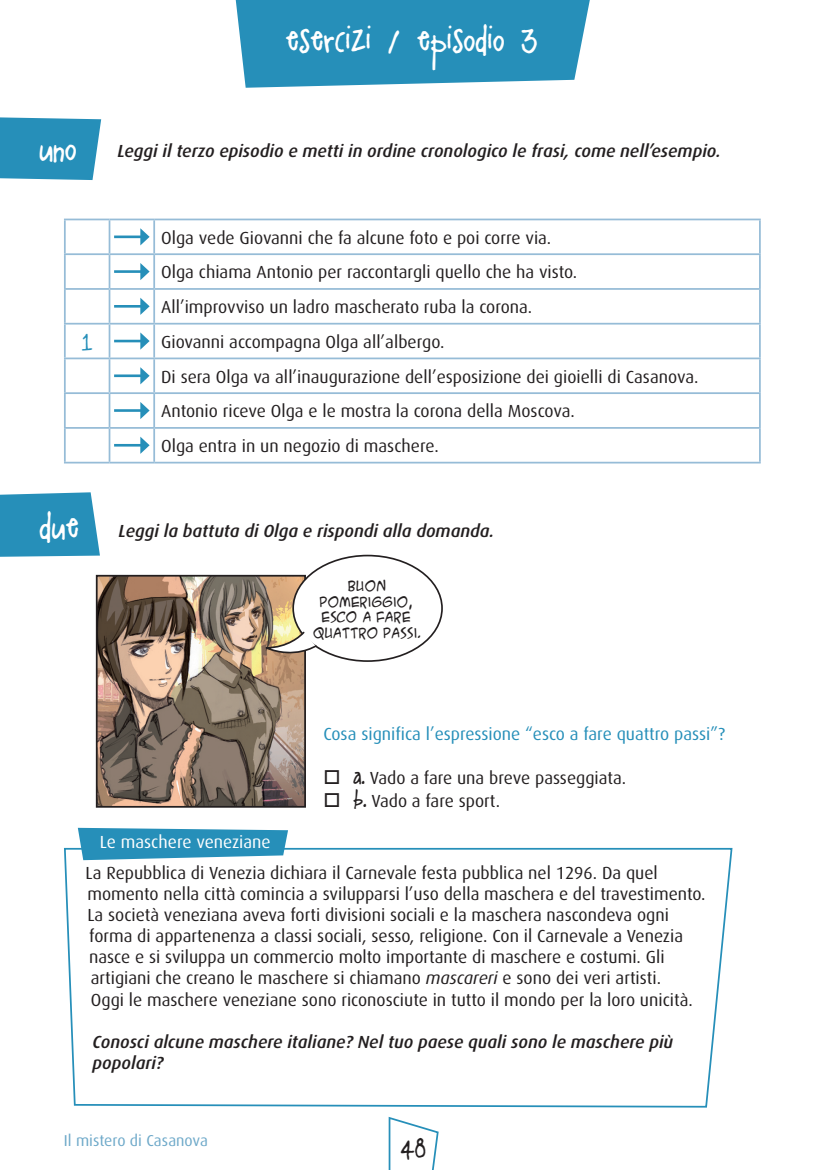
<style>
.page{position:relative;width:823px;height:1170px;background:#fff}
.page>*{position:absolute;margin:0;border:0;box-sizing:border-box;transform-origin:0 0}
.t1{font:33.77px "A Little Pot";color:#fff}
.t2{font:24.5px "A Little Pot";color:#231f20}
.t3{font:21px "A Little Pot";color:#268fb9}
.t4{font:17.5px/21px "Dax OT";color:#231f20}
.t5{font:italic 500 17.5px/21px "Dax OT";color:#231f20}
.t6{font:17.5px "Dax OT";color:#268fb9}
.t7{font:17.5px "Dax OT";color:#fff}
.t8{font:15.75px "Dax OT";color:#6ea9c9}
.t9{font:13.47px/15.4px "ACME Secret Agent";color:#231f20;text-align:center}
.s1{font-family:"A Little Pot";font-weight:400;font-style:normal;font-size:33.77px;color:#fff}
.s2{font-family:"A Little Pot";font-size:21px}
.s3{font-style:italic}
</style>
<div class="page">
<img style="left:99px;top:578px;width:204px;height:226px">
<div style="left:96px;top:575px;width:210px;height:232px;border:2px solid #231f20"></div>
<svg style="left:0;top:117px;width:101px;height:63px;background:#3597be"></svg>
<svg style="left:0;top:492px;width:100px;height:65px;background:#3797be"></svg>
<hr style="left:109px;top:220px;width:1px;height:33px;background:#96bcd7">
<hr style="left:153px;top:220px;width:2px;height:33px;background:#96bcd7">
<hr style="left:758px;top:220px;width:2px;height:33px;background:#96bcd7">
<hr style="left:64px;top:253px;width:45px;height:2px;background:#96bcd7">
<hr style="left:109px;top:253px;width:45px;height:2px;background:#96bcd7">
<hr style="left:109px;top:255px;width:1px;height:33px;background:#96bcd7">
<hr style="left:154px;top:253px;width:606px;height:2px;background:#96bcd7">
<hr style="left:153px;top:255px;width:2px;height:33px;background:#96bcd7">
<hr style="left:758px;top:255px;width:2px;height:33px;background:#96bcd7">
<hr style="left:64px;top:288px;width:45px;height:2px;background:#96bcd7">
<hr style="left:109px;top:288px;width:45px;height:2px;background:#96bcd7">
<hr style="left:109px;top:290px;width:1px;height:33px;background:#96bcd7">
<hr style="left:154px;top:288px;width:606px;height:2px;background:#96bcd7">
<hr style="left:153px;top:290px;width:2px;height:33px;background:#96bcd7">
<hr style="left:758px;top:290px;width:2px;height:33px;background:#96bcd7">
<hr style="left:64px;top:323px;width:45px;height:1px;background:#96bcd7">
<hr style="left:109px;top:323px;width:45px;height:1px;background:#96bcd7">
<hr style="left:109px;top:324px;width:1px;height:33px;background:#96bcd7">
<hr style="left:154px;top:323px;width:606px;height:1px;background:#96bcd7">
<hr style="left:153px;top:324px;width:2px;height:33px;background:#96bcd7">
<hr style="left:758px;top:324px;width:2px;height:33px;background:#96bcd7">
<hr style="left:64px;top:357px;width:45px;height:2px;background:#96bcd7">
<hr style="left:109px;top:357px;width:45px;height:2px;background:#96bcd7">
<hr style="left:109px;top:359px;width:1px;height:33px;background:#96bcd7">
<hr style="left:154px;top:357px;width:606px;height:2px;background:#96bcd7">
<hr style="left:153px;top:359px;width:2px;height:33px;background:#96bcd7">
<hr style="left:758px;top:359px;width:2px;height:33px;background:#96bcd7">
<hr style="left:64px;top:392px;width:45px;height:2px;background:#96bcd7">
<hr style="left:109px;top:392px;width:45px;height:2px;background:#96bcd7">
<hr style="left:109px;top:394px;width:1px;height:33px;background:#96bcd7">
<hr style="left:154px;top:392px;width:606px;height:2px;background:#96bcd7">
<hr style="left:153px;top:394px;width:2px;height:33px;background:#96bcd7">
<hr style="left:758px;top:394px;width:2px;height:33px;background:#96bcd7">
<hr style="left:64px;top:427px;width:45px;height:2px;background:#96bcd7">
<hr style="left:109px;top:427px;width:45px;height:2px;background:#96bcd7">
<hr style="left:109px;top:429px;width:1px;height:33px;background:#96bcd7">
<hr style="left:154px;top:427px;width:606px;height:2px;background:#96bcd7">
<hr style="left:153px;top:429px;width:2px;height:33px;background:#96bcd7">
<hr style="left:758px;top:429px;width:2px;height:33px;background:#96bcd7">
<hr style="left:64px;top:462px;width:45px;height:1px;background:#96bcd7">
<hr style="left:109px;top:462px;width:45px;height:1px;background:#96bcd7">
<hr style="left:154px;top:462px;width:606px;height:1px;background:#96bcd7">
<hr style="left:64px;top:219px;width:45px;height:1px;background:#96bcd7">
<hr style="left:64px;top:220px;width:2px;height:33px;background:#96bcd7">
<hr style="left:109px;top:219px;width:45px;height:1px;background:#96bcd7">
<hr style="left:154px;top:219px;width:606px;height:1px;background:#96bcd7">
<hr style="left:64px;top:255px;width:2px;height:33px;background:#96bcd7">
<hr style="left:64px;top:290px;width:2px;height:33px;background:#96bcd7">
<hr style="left:64px;top:324px;width:2px;height:33px;background:#96bcd7">
<hr style="left:64px;top:359px;width:2px;height:33px;background:#96bcd7">
<hr style="left:64px;top:394px;width:2px;height:33px;background:#96bcd7">
<hr style="left:64px;top:429px;width:2px;height:33px;background:#96bcd7">
<hr style="left:114px;top:235px;width:28px;height:3px;background:#268fb9">
<svg style="left:140px;top:228px;width:9px;height:17px"></svg>
<hr style="left:114px;top:270px;width:28px;height:3px;background:#268fb9">
<svg style="left:140px;top:263px;width:9px;height:17px"></svg>
<hr style="left:114px;top:305px;width:28px;height:3px;background:#268fb9">
<svg style="left:140px;top:298px;width:9px;height:17px"></svg>
<hr style="left:114px;top:340px;width:28px;height:2px;background:#268fb9">
<svg style="left:140px;top:332px;width:9px;height:18px"></svg>
<hr style="left:114px;top:374px;width:28px;height:3px;background:#268fb9">
<svg style="left:140px;top:367px;width:9px;height:17px"></svg>
<hr style="left:114px;top:409px;width:28px;height:3px;background:#268fb9">
<svg style="left:140px;top:402px;width:9px;height:17px"></svg>
<hr style="left:114px;top:444px;width:28px;height:2px;background:#268fb9">
<svg style="left:140px;top:436px;width:9px;height:18px"></svg>
<svg style="left:64px;top:847px;width:669px;height:261px"></svg>
<svg style="left:78px;top:828px;width:210px;height:32px;background:#409cc1"></svg>
<div style="left:293px;top:555px;width:149px;height:106px;background:#fff;border-radius:50%"></div>
<div style="left:292px;top:555px;width:151px;height:107px;border:2px solid #231f20;border-radius:50%"></div>
<svg style="left:258px;top:630px;width:60px;height:29px"></svg>
<svg style="left:235px;top:0;width:355px;height:88px;background:#3898be"></svg>
<svg style="left:388px;top:1116px;width:51px;height:54px"></svg>
<h1 class="t1" style="left:285px;top:22px;width:253px">esercizi / episodio 3</h1>
<p class="t5" style="left:39px;top:137px;width:683px"><span class="s1">uno</span> Leggi il terzo episodio e metti in ordine cronologico le frasi, come nell’esempio.</p>
<p class="t4" style="left:161px;top:217px;width:417px;line-height:34.6px">Olga vede Giovanni che fa alcune foto e poi corre via.<br>Olga chiama Antonio per raccontargli quello che ha visto.<br>All’improvviso un ladro mascherato ruba la corona.</p>
<p class="t3" style="left:82px;top:330px;width:12px">1</p>
<p class="t4" style="left:161px;top:321px;width:538px;line-height:34.6px">Giovanni accompagna Olga all’albergo.<br>Di sera Olga va all’inaugurazione dell’esposizione dei gioielli di Casanova.<br>Antonio riceve Olga e le mostra la corona della Moscova.<br>Olga entra in un negozio di maschere.</p>
<p class="t5" style="left:39px;top:517px;width:456px"><span class="s1">due</span> Leggi la battuta di Olga e rispondi alla domanda.</p>
<p class="t9" style="left:313px;top:578px;width:110px">BUON<br>POMERIGGIO,<br>ESCO A FARE<br>QUATTRO PASSI.</p>
<p class="t7" style="left:100px;top:825px;width:172px">Le maschere veneziane</p>
<p class="t6" style="left:323px;top:717px;width:403px">Cosa significa l’espressione “esco a fare quattro passi”?</p>
<p class="t4" style="left:323px;top:764px;width:304px">□ <span class="s2">a.</span> Vado a fare una breve passeggiata.</p>
<p class="t4" style="left:323px;top:787px;width:178px">□ <span class="s2">b.</span> Vado a fare sport.</p>
<p class="t4" style="left:86px;top:859px;width:621px">La Repubblica di Venezia dichiara il Carnevale festa pubblica nel 1296. Da quel momento nella città comincia a svilupparsi l’uso della maschera e del travestimento.<br>La società veneziana aveva forti divisioni sociali e la maschera nascondeva ogni forma di appartenenza a classi sociali, sesso, religione. Con il Carnevale a Venezia nasce e si sviluppa un commercio molto importante di maschere e costumi. Gli artigiani che creano le maschere si chiamano <span class="s3">mascareri</span> e sono dei veri artisti.<br>Oggi le maschere veneziane sono riconosciute in tutto il mondo per la loro unicità.</p>
<p class="t5" style="left:93px;top:1027px;width:582px">Conosci alcune maschere italiane? Nel tuo paese quali sono le maschere più popolari?</p>
<p class="t8" style="left:64px;top:1126px;width:145px">Il mistero di Casanova</p>
<h2 class="t2" style="left:400px;top:1135px;width:27px">48</h2>
</div>
